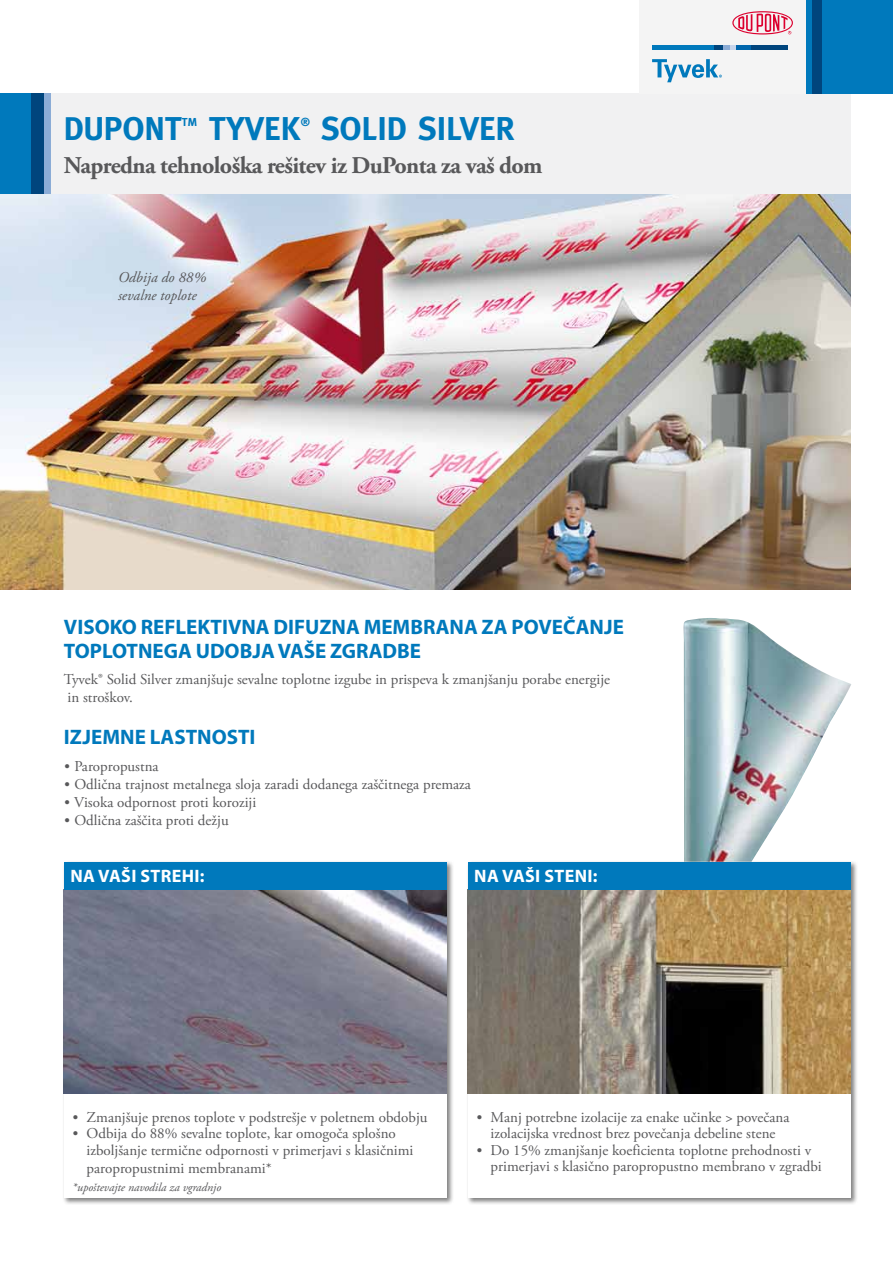
<style>
.page{position:relative;width:893px;height:1263px;background:#fff}
.page>*{position:absolute;margin:0;border:0;box-sizing:border-box;transform-origin:0 0}
.t1{font:700 33px "Meta";color:#0079bc}
.t2{font:700 24px "Adobe Garamond Pro";letter-spacing:-.025em;color:#58585a}
.t3{font:700 21px/24px "Myriad Pro";color:#0079bc}
.t4{font:700 18px "Myriad Pro";letter-spacing:.02em;color:#fff}
.t5{font:15px/16.5px "Adobe Garamond Pro";color:#58585a}
.t6{font:italic 15px/18px "Adobe Garamond Pro";color:#58585a}
.t7{font:italic 12px "Adobe Garamond Pro";color:#58585a}
.t8{font:700 11.55px "Meta";color:#0079bc}
</style>
<div class="page">
<div style="left:62px;top:860px;width:392px;height:345px;background:#000;opacity:.5"></div>
<div style="left:64px;top:862px;width:382px;height:336px;background:#fff"></div>
<div style="left:466px;top:860px;width:392px;height:345px;background:#000;opacity:.5"></div>
<div style="left:468px;top:862px;width:382px;height:336px;background:#fff"></div>
<img style="left:468px;top:890px;width:382px;height:204px">
<div style="left:51px;top:94px;width:799px;height:101px;background:#f1f1f2"></div>
<div style="left:0;top:94px;width:39px;height:101px;background:#0079bc"></div>
<div style="left:31px;top:94px;width:17px;height:101px;background:#00457d"></div>
<div style="left:44px;top:94px;width:7px;height:101px;background:#8bacd6"></div>
<img style="left:64px;top:890px;width:382px;height:204px">
<div style="left:639px;top:0;width:168px;height:94px;background:#f4f4f4"></div>
<div style="left:806px;top:0;width:87px;height:94px;background:#0079bc"></div>
<div style="left:812px;top:0;width:9px;height:94px;background:#00457d"></div>
<svg style="left:732px;top:11px;width:61px;height:23px"></svg>
<div style="left:652px;top:45px;width:62px;height:5px;background:#0079bc"></div>
<div style="left:751px;top:45px;width:36px;height:5px;background:#00457d"></div>
<svg style="left:652px;top:59px;width:70px;height:23px"></svg>
<div style="left:714px;top:45px;width:10px;height:5px;background:#00457d"></div>
<svg style="left:724px;top:45px;width:12px;height:5px"></svg>
<div style="left:736px;top:45px;width:15px;height:5px;background:#0066ac"></div>
<img style="left:0;top:195px;width:850px;height:394px">
<div style="left:468px;top:862px;width:382px;height:28px;background:#0079bc"></div>
<div style="left:64px;top:862px;width:382px;height:28px;background:#0079bc"></div>
<img style="left:683px;top:618px;width:168px;height:244px">
<h1 class="t1" style="left:64px;top:110px;width:119px">DUPONT</h1>
<p class="t8" style="left:182px;top:115px;width:17px">TM</p>
<h1 class="t1" style="left:209px;top:110px;width:93px">TYVEK</h1>
<p class="t8" style="left:301px;top:115px;width:11px">®</p>
<h1 class="t1" style="left:321px;top:110px;width:195px">SOLID SILVER</h1>
<h2 class="t2" style="left:64px;top:152px;width:480px">Napredna tehnološka rešitev iz DuPonta za vaš dom</h2>
<p class="t6" style="left:118px;top:269px;width:90px">Odbija do 88% sevalne toplote</p>
<h3 class="t3" style="left:64px;top:614px;width:561px">VISOKO REFLEKTIVNA DIFUZNA MEMBRANA ZA POVEČANJE<br>TOPLOTNEGA UDOBJA VAŠE ZGRADBE</h3>
<p class="t5" style="left:64px;top:671px;width:548px;line-height:18px">Tyvek® Solid Silver zmanjšuje sevalne toplotne izgube in prispeva k zmanjšanju porabe energije in stroškov.</p>
<h3 class="t3" style="left:64px;top:724px;width:193px">IZJEMNE LASTNOSTI</h3>
<p class="t5" style="left:64px;top:758px;width:96px">• Paropropustna</p>
<p class="t5" style="left:64px;top:776px;width:409px">• Odlična trajnost metalnega sloja zaradi dodanega zaščitnega premaza</p>
<p class="t5" style="left:64px;top:794px;width:194px">• Visoka odpornost proti koroziji</p>
<p class="t5" style="left:64px;top:812px;width:166px">• Odlična zaščita proti dežju</p>
<p class="t4" style="left:70px;top:864px;width:136px">NA VAŠI STREHI:</p>
<p class="t4" style="left:474px;top:864px;width:125px">NA VAŠI STENI:</p>
<p class="t5" style="left:72px;top:1109px;width:357px">• Zmanjšuje prenos toplote v podstrešje v poletnem obdobju</p>
<p class="t5" style="left:87px;top:1126px;width:328px;text-indent:-14px">• Odbija do 88% sevalne toplote, kar omogoča splošno izboljšanje termične odpornosti v primerjavi s klasičnimi</p>
<p class="t5" style="left:87px;top:1160px;width:187px">paropropustnimi membranami*</p>
<p class="t7" style="left:72px;top:1180px;width:150px">*upoštevajte navodila za vgradnjo</p>
<p class="t5" style="left:476px;top:1109px;width:315px;text-align:center">• Manj potrebne izolacije za enake učinke &gt; povečana izolacijska vrednost brez povečanja debeline stene</p>
<p class="t5" style="left:491px;top:1142px;width:333px;text-indent:-14px">• Do 15% zmanjšanje koeficienta toplotne prehodnosti v primerjavi s klasično paropropustno membrano v zgradbi</p>
</div>
